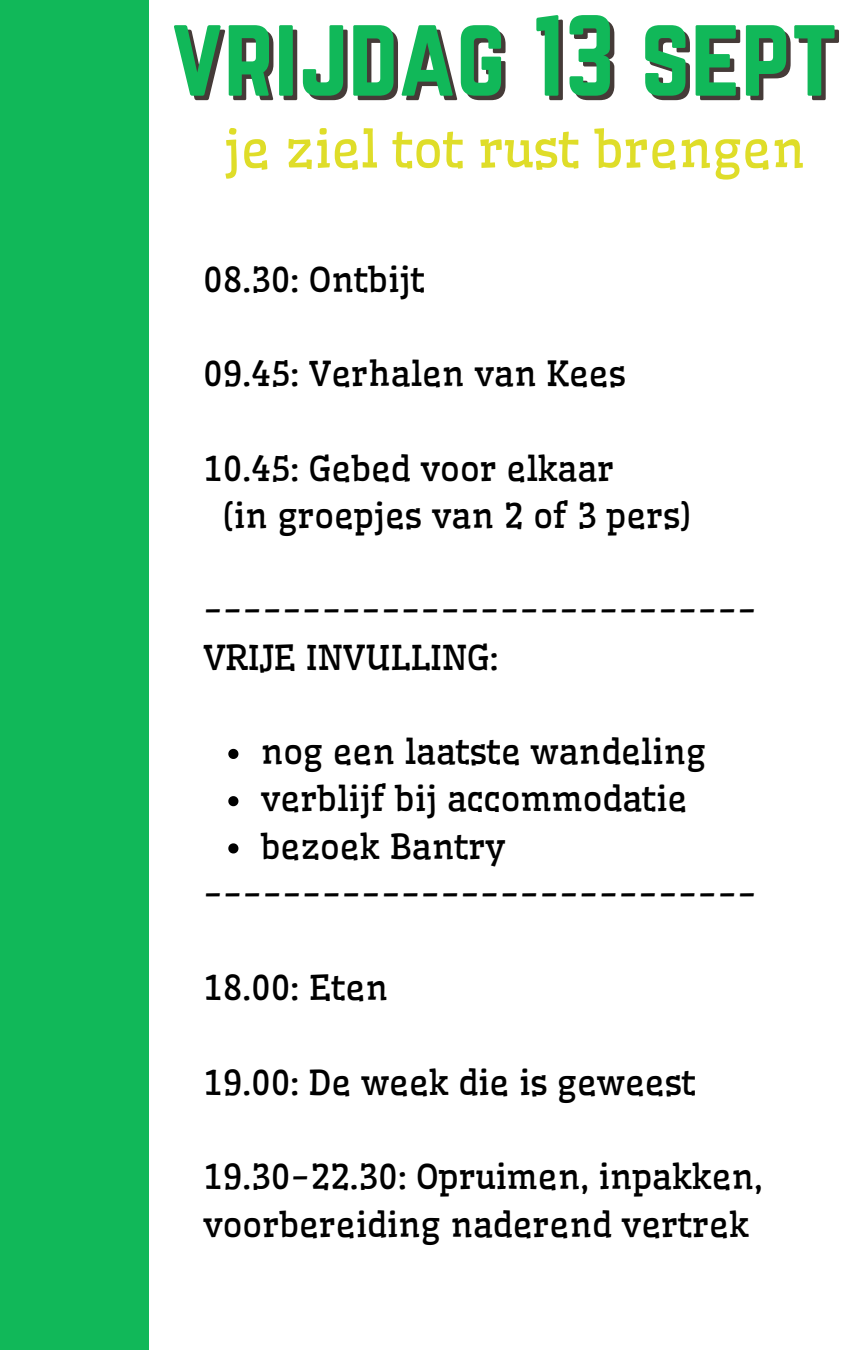
<style>
.page{position:relative;width:864px;height:1350px;background:#fff}
.page>*{position:absolute;margin:0;border:0;box-sizing:border-box;transform-origin:0 0}
.t1{font:100.8px "Norwester";color:#11b859}
.t2{font:50.62px "Wellfleet";color:#dfdd29}
.t3{font:33.98px/47.2px "Wellfleet";color:#000}
</style>
<div class="page">
<div style="left:0;top:0;width:148px;height:1350px;background:#11b859"></div>
<svg style="left:228px;top:749px;width:10px;height:10px"></svg>
<svg style="left:228px;top:796px;width:10px;height:10px"></svg>
<svg style="left:228px;top:843px;width:10px;height:10px"></svg>
<h2 class="t1" style="left:171px;top:-5px;width:668px">VRIJDAG 13 SEPT</h2>
<h1 class="t2" style="left:224px;top:118px;width:583px">je ziel tot rust brengen</h1>
<p class="t3" style="left:203px;top:256px;width:223px">08.30: Ontbijt</p>
<p class="t3" style="left:203px;top:350px;width:424px">09.45: Verhalen van Kees</p>
<p class="t3" style="left:203px;top:445px;width:413px">10.45: Gebed voor elkaar</p>
<p class="t3" style="left:223px;top:492px;width:470px">(in groepjes van 2 of 3 pers)</p>
<h3 class="t3" style="left:203px;top:586px;width:555px">----------------------------<br>VRIJE INVULLING:</h3>
<p class="t3" style="left:261px;top:728px;width:447px">nog een laatste wandeling</p>
<p class="t3" style="left:261px;top:775px;width:428px">verblijf bij accommodatie</p>
<p class="t3" style="left:261px;top:823px;width:246px">bezoek Bantry</p>
<p class="t3" style="left:203px;top:870px;width:555px">----------------------------</p>
<p class="t3" style="left:203px;top:964px;width:187px">18.00: Eten</p>
<p class="t3" style="left:203px;top:1059px;width:494px">19.00: De week die is geweest</p>
<p class="t3" style="left:203px;top:1153px;width:561px">19.30-22.30: Opruimen, inpakken, voorbereiding naderend vertrek</p>
</div>
